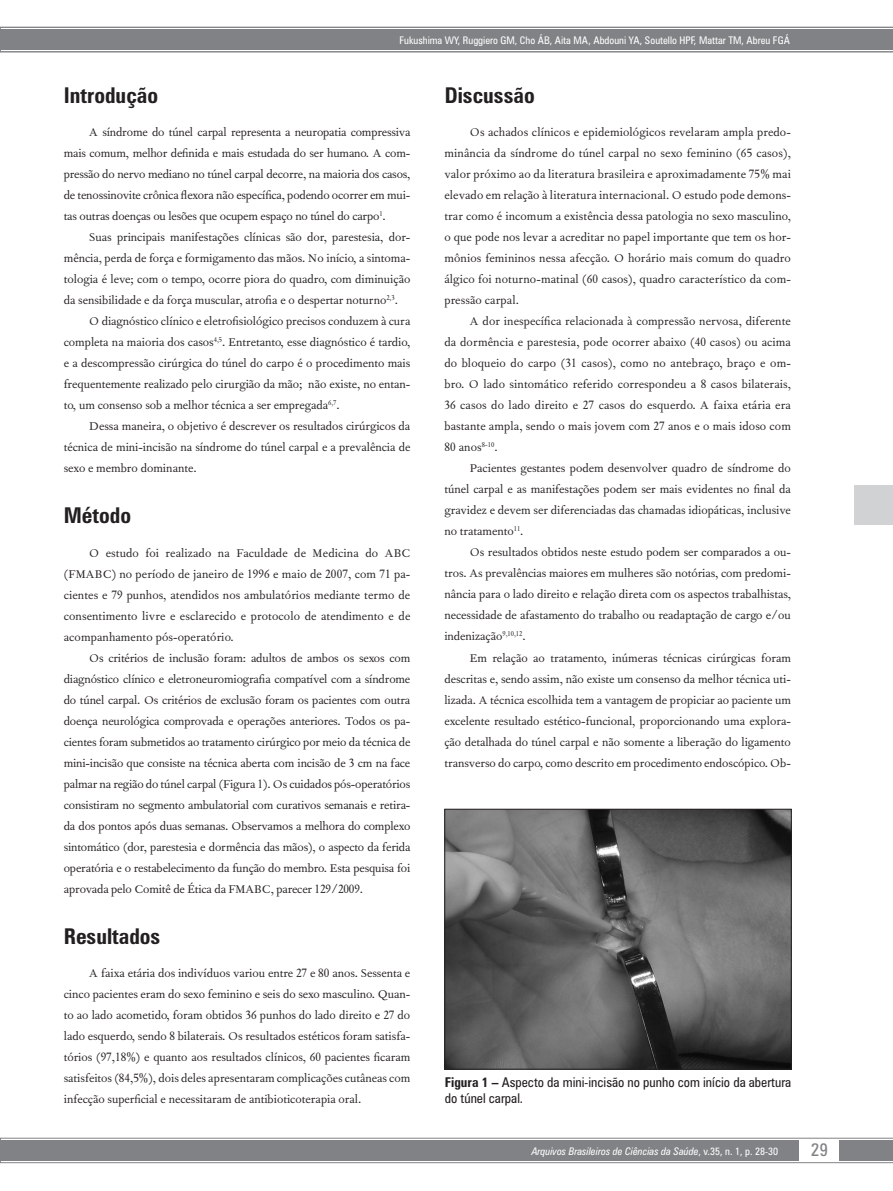
<style>
.page{position:relative;width:893px;height:1191px;background:#fff}
.page>*{position:absolute;margin:0;border:0;box-sizing:border-box;transform-origin:0 0}
.z06_1_sub1{font:700 condensed 21.75px "Zurich BT";color:#231f20}
.t1{font:condensed 18px "Zurich BT";color:#808285}
.z05_1_texto_txt{font:13.5px/21px "Fournier MT Std";color:#231f20;text-align:justify}
.z08_0_Tabela_quadro{font:condensed 13.5px/16.2px "Zurich BT";color:#231f20}
.z09_1_cabecalho{font:condensed 10.5px "Zurich BT";color:#fff}
.t2{font:italic condensed 10.5px "Zurich BT";color:#fff}
.s1{font-weight:700}
.s2{font-style:normal}
</style>
<div class="page">
<svg style="left:0;top:1137px;width:893px;height:26px;background:#8f9194"></svg>
<div style="left:800px;top:1139px;width:39px;height:22px;background:#fff"></div>
<div style="left:855px;top:485px;width:38px;height:40px;background:#d1d2d4"></div>
<svg style="left:0;top:27px;width:893px;height:25px;background:#8a8c8f"></svg>
<img style="left:446px;top:811px;width:344px;height:256px">
<div style="left:444px;top:809px;width:348px;height:260px;border:1px solid #231f20"></div>
<p class="z09_1_cabecalho" style="left:400px;top:34px;width:392px">Fukushima WY, Ruggiero GM, Cho ÁB, Aita MA, Abdouni YA, Soutello HPF, Mattar TM, Abreu FGÁ</p>
<p class="z06_1_sub1" style="left:64px;top:82px;width:96px">Introdução</p>
<p class="z05_1_texto_txt" style="left:64px;top:121px;width:348px;text-indent:26px">A síndrome do túnel carpal representa a neuropatia compressiva mais comum, melhor definida e mais estudada do ser humano. A com&shy;pressão do nervo mediano no túnel carpal decorre, na maioria dos casos, de tenossinovite crônica flexora não específica, podendo ocorrer em mui&shy;tas outras doenças ou lesões que ocupem espaço no túnel do carpo<sup>1</sup>.</p>
<p class="z05_1_texto_txt" style="left:64px;top:226px;width:348px;text-indent:26px">Suas principais manifestações clínicas são dor, parestesia, dor&shy;mência, perda de força e formigamento das mãos. No início, a sintoma&shy;tologia é leve; com o tempo, ocorre piora do quadro, com diminuição da sensibilidade e da força muscular, atrofia e o despertar noturno<sup>2,3</sup>.</p>
<p class="z05_1_texto_txt" style="left:64px;top:310px;width:348px;text-indent:26px">O diagnóstico clínico e eletrofisiológico precisos conduzem à cura completa na maioria dos casos<sup>4,5</sup>. Entretanto, esse diagnóstico é tardio, e a descompressão cirúrgica do túnel do carpo é o procedimento mais frequentemente realizado pelo cirurgião da mão; não existe, no entan&shy;to, um consenso sob a melhor técnica a ser empregada<sup>6,7</sup>.</p>
<p class="z05_1_texto_txt" style="left:64px;top:415px;width:348px;text-indent:26px">Dessa maneira, o objetivo é descrever os resultados cirúrgicos da técnica de mini-incisão na síndrome do túnel carpal e a prevalência de sexo e membro dominante.</p>
<p class="z06_1_sub1" style="left:64px;top:502px;width:69px">Método</p>
<p class="z05_1_texto_txt" style="left:64px;top:542px;width:348px;text-indent:26px">O estudo foi realizado na Faculdade de Medicina do ABC (FMABC) no período de janeiro de 1996 e maio de 2007, com 71 pa&shy;cientes e 79 punhos, atendidos nos ambulatórios mediante termo de consentimento livre e esclarecido e protocolo de atendimento e de acompanhamento pós-operatório.</p>
<p class="z05_1_texto_txt" style="left:64px;top:647px;width:348px;text-indent:26px">Os critérios de inclusão foram: adultos de ambos os sexos com diagnóstico clínico e eletroneuromiografia compatível com a síndrome do túnel carpal. Os critérios de exclusão foram os pacientes com outra doença neurológica comprovada e operações anteriores. Todos os pa&shy;cientes foram submetidos ao tratamento cirúrgico por meio da técnica de mini-incisão que consiste na técnica aberta com incisão de 3 cm na face palmar na região do túnel carpal (Figura 1). Os cuidados pós-operatórios consistiram no segmento ambulatorial com curativos semanais e retira&shy;da dos pontos após duas semanas. Observamos a melhora do complexo sintomático (dor, parestesia e dormência das mãos), o aspecto da ferida operatória e o restabelecimento da função do membro. Esta pesquisa foi aprovada pelo Comitê de Ética da FMABC, parecer 129/2009.</p>
<p class="z06_1_sub1" style="left:64px;top:922px;width:98px">Resultados</p>
<p class="z05_1_texto_txt" style="left:64px;top:962px;width:348px;text-indent:26px">A faixa etária dos indivíduos variou entre 27 e 80 anos. Sessenta e cinco pacientes eram do sexo feminino e seis do sexo masculino. Quan&shy;to ao lado acometido, foram obtidos 36 punhos do lado direito e 27 do lado esquerdo, sendo 8 bilaterais. Os resultados estéticos foram satisfa&shy;tórios (97,18%) e quanto aos resultados clínicos, 60 pacientes ficaram satisfeitos (84,5%), dois deles apresentaram complicações cutâneas com infecção superficial e necessitaram de antibioticoterapia oral.</p>
<p class="z06_1_sub1" style="left:444px;top:82px;width:92px">Discussão</p>
<p class="z05_1_texto_txt" style="left:444px;top:121px;width:348px;text-indent:26px">Os achados clínicos e epidemiológicos revelaram ampla predo&shy;minância da síndrome do túnel carpal no sexo feminino (65 casos), valor próximo ao da literatura brasileira e aproximadamente 75% mai elevado em relação à literatura internacional. O estudo pode demons&shy;trar como é incomum a existência dessa patologia no sexo masculino, o que pode nos levar a acreditar no papel importante que tem os hor&shy;mônios femininos nessa afecção. O horário mais comum do quadro álgico foi noturno-matinal (60 casos), quadro característico da com&shy;pressão carpal.</p>
<p class="z05_1_texto_txt" style="left:444px;top:310px;width:348px;text-indent:26px">A dor inespecífica relacionada à compressão nervosa, diferente da dormência e parestesia, pode ocorrer abaixo (40 casos) ou acima do bloqueio do carpo (31 casos), como no antebraço, braço e om&shy;bro. O lado sintomático referido correspondeu a 8 casos bilaterais, 36 casos do lado direito e 27 casos do esquerdo. A faixa etária era bastante ampla, sendo o mais jovem com 27 anos e o mais idoso com 80 anos<sup>8-10</sup>.</p>
<p class="z05_1_texto_txt" style="left:444px;top:457px;width:348px;text-indent:26px">Pacientes gestantes podem desenvolver quadro de síndrome do túnel carpal e as manifestações podem ser mais evidentes no final da gravidez e devem ser diferenciadas das chamadas idiopáticas, inclusive no tratamento<sup>11</sup>.</p>
<p class="z05_1_texto_txt" style="left:444px;top:541px;width:348px;text-indent:26px">Os resultados obtidos neste estudo podem ser comparados a ou&shy;tros. As prevalências maiores em mulheres são notórias, com predomi&shy;nância para o lado direito e relação direta com os aspectos trabalhistas, necessidade de afastamento do trabalho ou readaptação de cargo e/ou indenização<sup>9,10,12</sup>.</p>
<p class="z05_1_texto_txt" style="left:444px;top:646px;width:348px;text-indent:26px">Em relação ao tratamento, inúmeras técnicas cirúrgicas foram descritas e, sendo assim, não existe um consenso da melhor técnica uti&shy;lizada. A técnica escolhida tem a vantagem de propiciar ao paciente um excelente resultado estético-funcional, proporcionando uma explora&shy;ção detalhada do túnel carpal e não somente a liberação do ligamento transverso do carpo, como descrito em procedimento endoscópico. Ob-</p>
<p class="z08_0_Tabela_quadro" style="left:445px;top:1073px;width:348px"><span class="s1">Figura 1 –</span> Aspecto da mini-incisão no punho com início da abertura do túnel carpal.</p>
<p class="t2" style="left:532px;top:1144px;width:248px">Arquivos Brasileiros de Ciências da Saúde<span class="s2">, v.35, n. 1, p. 28-30</span></p>
<p class="t1" style="left:811px;top:1138px;width:19px">29</p>
</div>
